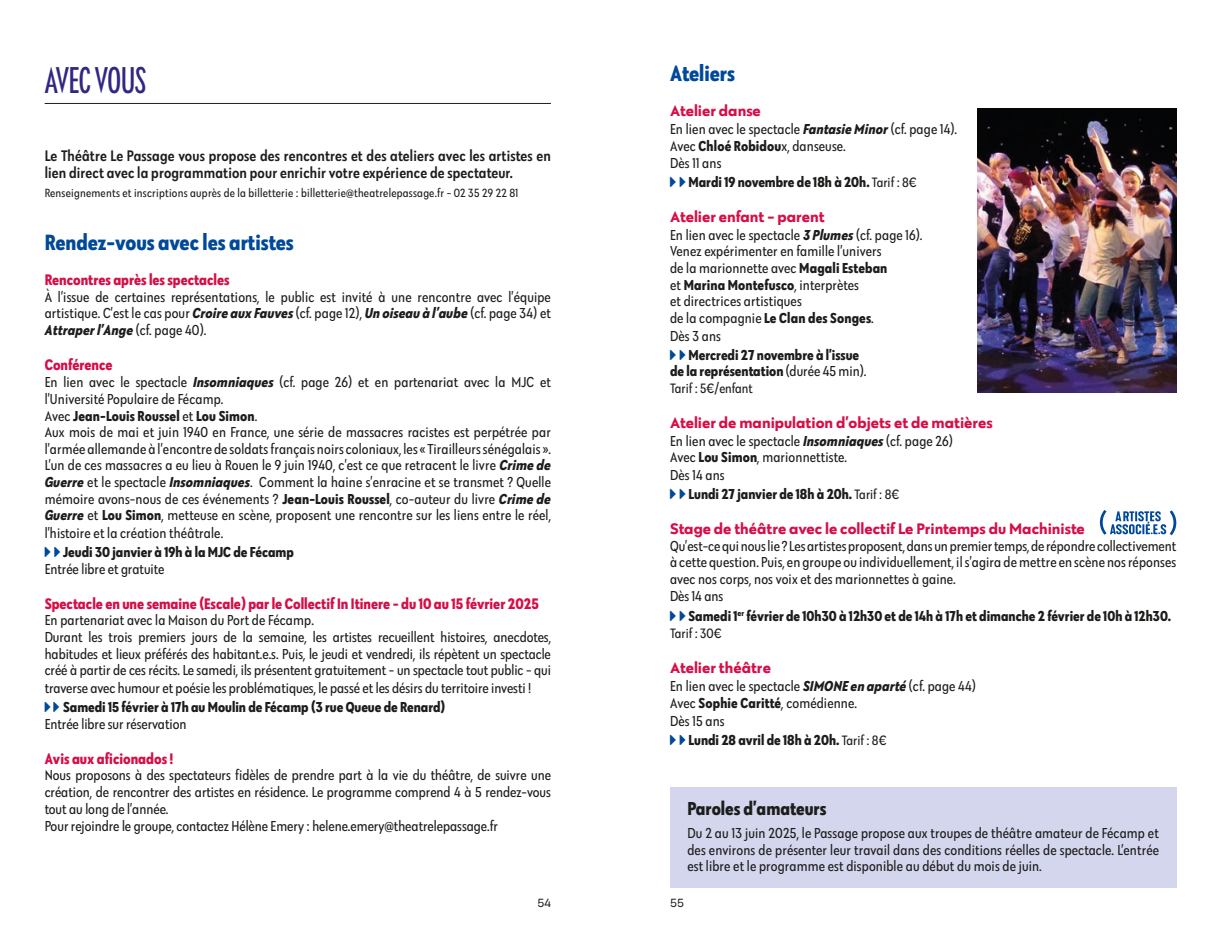
<style>
.page{position:relative;width:1221px;height:933px;background:#fff}
.page>*{position:absolute;margin:0;border:0;box-sizing:border-box;transform-origin:0 0}
.t1{font:condensed 38.5px "Galatea";color:#312783}
.t2{font:700 condensed 22.75px "Galatea";color:#00499a}
.t3{font:700 condensed 19.25px "Galatea";color:#1d1d1b}
.t4{font:500 condensed 15.75px/17.5px "Galatea";letter-spacing:.01em;color:#1d1d1b}
.t5{font:700 15.75px "Galatea";color:#d60e47}
.t6{font:700 condensed 15.75px "Galatea";color:#d60e47}
.t7{font:condensed 14.88px/16.8px "Galatea";letter-spacing:.01em;color:#1d1d1b}
.t8{font:700 condensed 14.88px/16.6px "Galatea";color:#1d1d1b}
.t9{font:condensed 14px "Galatea";color:#1d1d1b}
.t10{font:condensed 12.25px "Galatea";letter-spacing:.02em;color:#1d1d1b}
.t11{font:12.25px "Galatea";color:#1d1d1b}
.s1{font-weight:700;font-style:italic}
.s2{font-weight:700}
.s3{font-family:"Arrowstfb";font-weight:400;font-stretch:normal;font-size:12.25px;color:#00499a}
.s4{font-weight:400;font-size:14px}
.s5{font-weight:400}
</style>
<div class="page">
<div style="left:670px;top:787px;width:506px;height:101px;background:#d3d6ed"></div>
<hr style="left:45px;top:103px;width:506px;height:1px;background:#1d1d1b">
<img style="left:977px;top:108px;width:199px;height:284px">
<svg style="left:1099px;top:510px;width:77px;height:25px"></svg>
<h1 class="t1" style="left:45px;top:55px;width:103px">AVEC VOUS</h1>
<h2 class="t2" style="left:670px;top:59px;width:66px">Ateliers</h2>
<p class="t5" style="left:670px;top:101px;width:92px">Atelier danse</p>
<p class="t7" style="left:670px;top:120px;width:289px">En lien avec le spectacle <span class="s1">Fantasie Minor</span> (cf. page 14).<br>Avec <span class="s2">Chloé Robidou</span>x, danseuse.<br>Dès 11 ans</p>
<p class="t8" style="left:670px;top:174px;width:248px"><span class="s3">N N</span> Mardi 19 novembre de 18h à 20h. <span class="s4">Tarif : 8€</span></p>
<p class="t5" style="left:670px;top:207px;width:156px">Atelier enfant - parent</p>
<p class="t7" style="left:670px;top:226px;width:254px">En lien avec le spectacle <span class="s1">3 Plumes</span> (cf. page 16).<br>Venez expérimenter en famille l’univers<br>de la marionnette avec <span class="s2">Magali Esteban<br></span>et <span class="s2">Marina Montefusco</span>, interprètes<br>et directrices artistiques<br>de la compagnie <span class="s2">Le Clan des Songes</span>.<br>Dès 3 ans</p>
<p class="t8" style="left:670px;top:346px;width:198px;line-height:15.8px"><span class="s3">N N</span> Mercredi 27 novembre à l’issue de la représentation <span class="s5">(durée 45 min).</span></p>
<p class="t9" style="left:670px;top:379px;width:84px">Tarif : 5€/enfant</p>
<p class="t5" style="left:670px;top:412px;width:324px">Atelier de manipulation d’objets et de matières</p>
<p class="t7" style="left:670px;top:431px;width:284px">En lien avec le spectacle <span class="s1">Insomniaques</span> (cf. page 26)<br>Avec <span class="s2">Lou Simon</span>, marionnettiste.<br>Dès 14 ans</p>
<p class="t8" style="left:670px;top:485px;width:231px"><span class="s3">N N</span> Lundi 27 janvier de 18h à 20h. <span class="s4">Tarif : 8€</span></p>
<p class="t5" style="left:670px;top:518px;width:416px">Stage de théâtre avec le collectif Le Printemps du Machiniste</p>
<p class="t7" style="left:670px;top:536px;width:508px">Qu’est-ce qui nous lie ? Les artistes proposent, dans un premier temps, de répondre collectivement à cette question. Puis, en groupe ou individuellement, il s’agira de mettre en scène nos réponses avec nos corps, nos voix et des marionnettes à gaine.<br>Dès 14 ans</p>
<p class="t8" style="left:670px;top:607px;width:502px"><span class="s3">N N</span> Samedi 1<sup>er</sup> février de 10h30 à 12h30 et de 14h à 17h et dimanche 2 février de 10h à 12h30.</p>
<p class="t9" style="left:670px;top:624px;width:53px">Tarif : 30€</p>
<p class="t5" style="left:670px;top:657px;width:102px">Atelier théâtre</p>
<p class="t7" style="left:670px;top:676px;width:307px;line-height:17.5px">En lien avec le spectacle <span class="s1">SIMONE en aparté</span> (cf. page 44)<br>Avec <span class="s2">Sophie Caritté</span>, comédienne.<br>Dès 15 ans</p>
<p class="t8" style="left:670px;top:731px;width:218px"><span class="s3">N N</span> Lundi 28 avril de 18h à 20h. <span class="s4">Tarif : 8€</span></p>
<p class="t4" style="left:45px;top:146px;width:508px">Le Théâtre Le Passage vous propose des rencontres et des ateliers avec les artistes en lien direct avec la programmation pour enrichir votre expérience de spectateur.</p>
<p class="t10" style="left:45px;top:185px;width:475px">Renseignements et inscriptions auprès de la billetterie : billetterie@theatrelepassage.fr - 02 35 29 22 81</p>
<h2 class="t2" style="left:45px;top:227px;width:250px">Rendez-vous avec les artistes</h2>
<p class="t6" style="left:45px;top:269px;width:186px">Rencontres après les spectacles</p>
<p class="t7" style="left:45px;top:288px;width:508px;text-align:justify">À l’issue de certaines représentations, le public est invité à une rencontre avec l’équipe artistique. C’est le cas pour <span class="s1">Croire aux Fauves</span> (cf. page 12), <span class="s1">Un oiseau à l’aube</span> (cf. page 34) et <span class="s1">Attraper l’Ange</span> (cf. page 40).</p>
<p class="t6" style="left:45px;top:354px;width:69px">Conférence</p>
<p class="t7" style="left:45px;top:373px;width:508px">En lien avec le spectacle <span class="s1">Insomniaques</span> (cf. page 26) et en partenariat avec la MJC et l’Université Populaire de Fécamp.<br>Avec <span class="s2">Jean-Louis Roussel</span> et <span class="s2">Lou Simon</span>.<br>Aux mois de mai et juin 1940 en France, une série de massacres racistes est perpétrée par l’armée allemande à l’encontre de soldats français noirs coloniaux, les « Tirailleurs sénégalais».<br>L’un de ces massacres a eu lieu à Rouen le 9 juin 1940, c’est ce que retracent le livre <span class="s1">Crime de Guerre</span> et le spectacle <span class="s1">Insomniaques</span>. Comment la haine s’enracine et se transmet ? Quelle mémoire avons-nous de ces événements ? <span class="s2">Jean-Louis Roussel</span>, co-auteur du livre <span class="s1">Crime de Guerre</span> et <span class="s2">Lou Simon</span>, metteuse en scène, proposent une rencontre sur les liens entre le réel, l’histoire et la création théâtrale.</p>
<p class="t8" style="left:45px;top:543px;width:251px"><span class="s3">N N</span> Jeudi 30 janvier à 19h à la MJC de Fécamp<br><span class="s5">Entrée libre et gratuite</span></p>
<p class="t6" style="left:45px;top:593px;width:495px">Spectacle en une semaine (Escale) par le Collectif In Itinere - du 10 au 15 février 2025</p>
<p class="t7" style="left:45px;top:611px;width:508px">En partenariat avec la Maison du Port de Fécamp.<br>Durant les trois premiers jours de la semaine, les artistes recueillent histoires, anecdotes, habitudes et lieux préférés des habitant.e.s. Puis, le jeudi et vendredi, ils répètent un spectacle créé à partir de ces récits. Le samedi, ils présentent gratuitement - un spectacle tout public - qui traverse avec humour et poésie les problématiques, le passé et les désirs du territoire investi !</p>
<p class="t8" style="left:45px;top:698px;width:402px"><span class="s3">N N</span> Samedi 15 février à 17h au Moulin de Fécamp (3 rue Queue de Renard)<br><span class="s5">Entrée libre sur réservation</span></p>
<p class="t6" style="left:45px;top:748px;width:130px">Avis aux aficionados !</p>
<p class="t7" style="left:45px;top:766px;width:508px">Nous proposons à des spectateurs fidèles de prendre part à la vie du théâtre, de suivre une création, de rencontrer des artistes en résidence. Le programme comprend 4 à 5 rendez-vous tout au long de l’année.<br>Pour rejoindre le groupe, contactez Hélène Emery : helene.emery@theatrelepassage.fr</p>
<p class="t3" style="left:687px;top:795px;width:140px">Paroles d’amateurs</p>
<p class="t7" style="left:687px;top:824px;width:473px;text-align:justify">Du 2 au 13 juin 2025, le Passage propose aux troupes de théâtre amateur de Fécamp et des environs de présenter leur travail dans des conditions réelles de spectacle. L’entrée est libre et le programme est disponible au début du mois de juin.</p>
<p class="t11" style="left:537px;top:895px;width:15px">54</p>
<p class="t11" style="left:670px;top:895px;width:15px">55</p>
</div>
